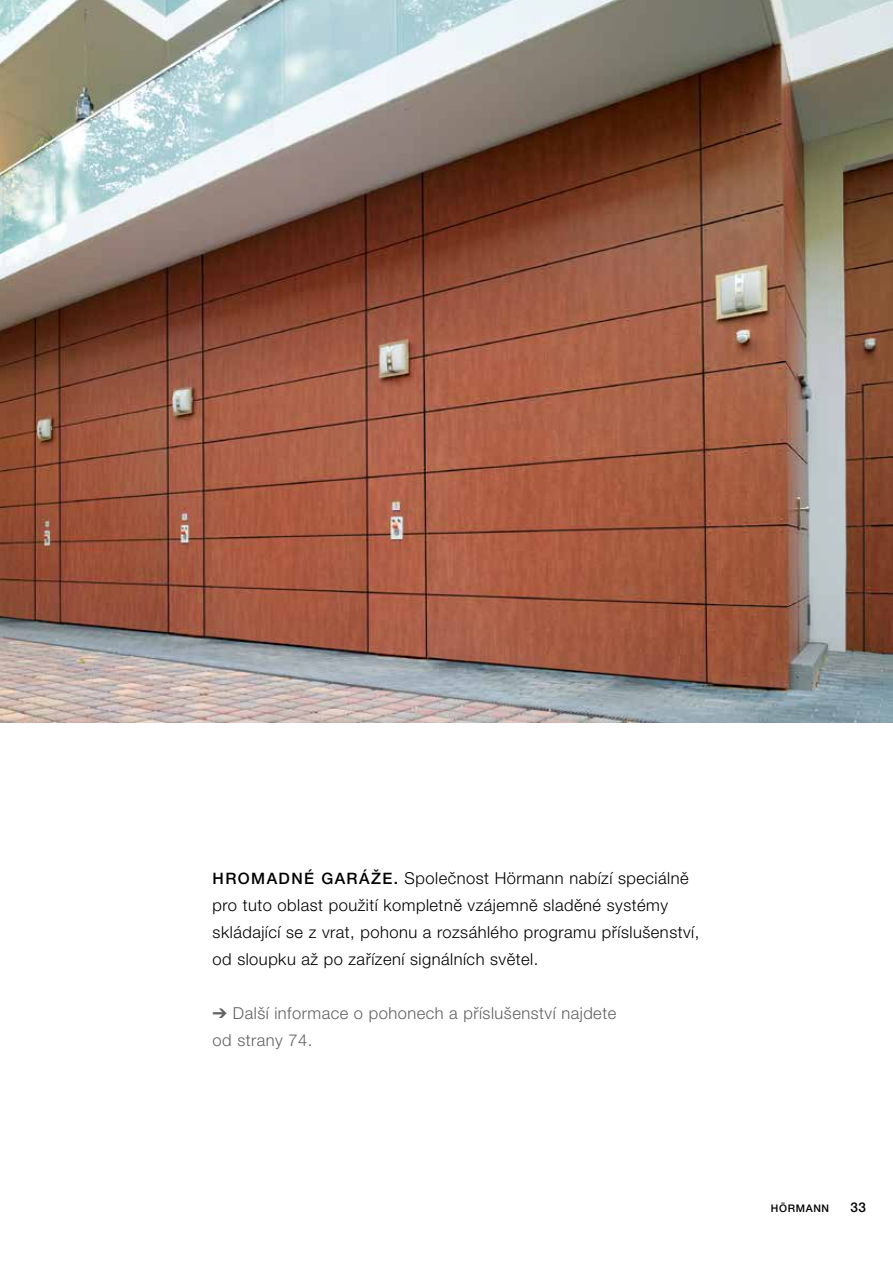
<style>
.page{position:relative;width:893px;height:1263px;background:#fff}
.page>*{position:absolute;margin:0;border:0;box-sizing:border-box;transform-origin:0 0}
.t1{font:300 16.5px/27px "Hoermann Helvetica Neue";letter-spacing:.03em;color:#000}
.t2{font:300 16.5px/27px "Hoermann Helvetica Neue";letter-spacing:.03em;color:#626261}
.t3{font:500 13.5px "Hoermann Helvetica Neue";color:#000}
.t4{font:500 10.5px "Hoermann Helvetica Neue";letter-spacing:.06em;color:#000}
.s1{font-weight:500;font-size:15.75px}
</style>
<div class="page">
<img style="left:0;top:0;width:893px;height:723px">
<p class="t1" style="left:213px;top:863px;width:488px"><span class="s1">HROMADNÉ GARÁŽE.</span> Společnost Hörmann nabízí speciálně pro tuto oblast použití kompletně vzájemně sladěné systémy skládající se z vrat, pohonu a rozsáhlého programu příslušenství, od sloupku až po zařízení signálních světel.</p>
<p class="t2" style="left:213px;top:998px;width:405px">➔ Další informace o pohonech a příslušenství najdete od strany 74.</p>
<p class="t4" style="left:771px;top:1201px;width:60px">HÖRMANN</p>
<p class="t3" style="left:850px;top:1198px;width:17px">33</p>
</div>
